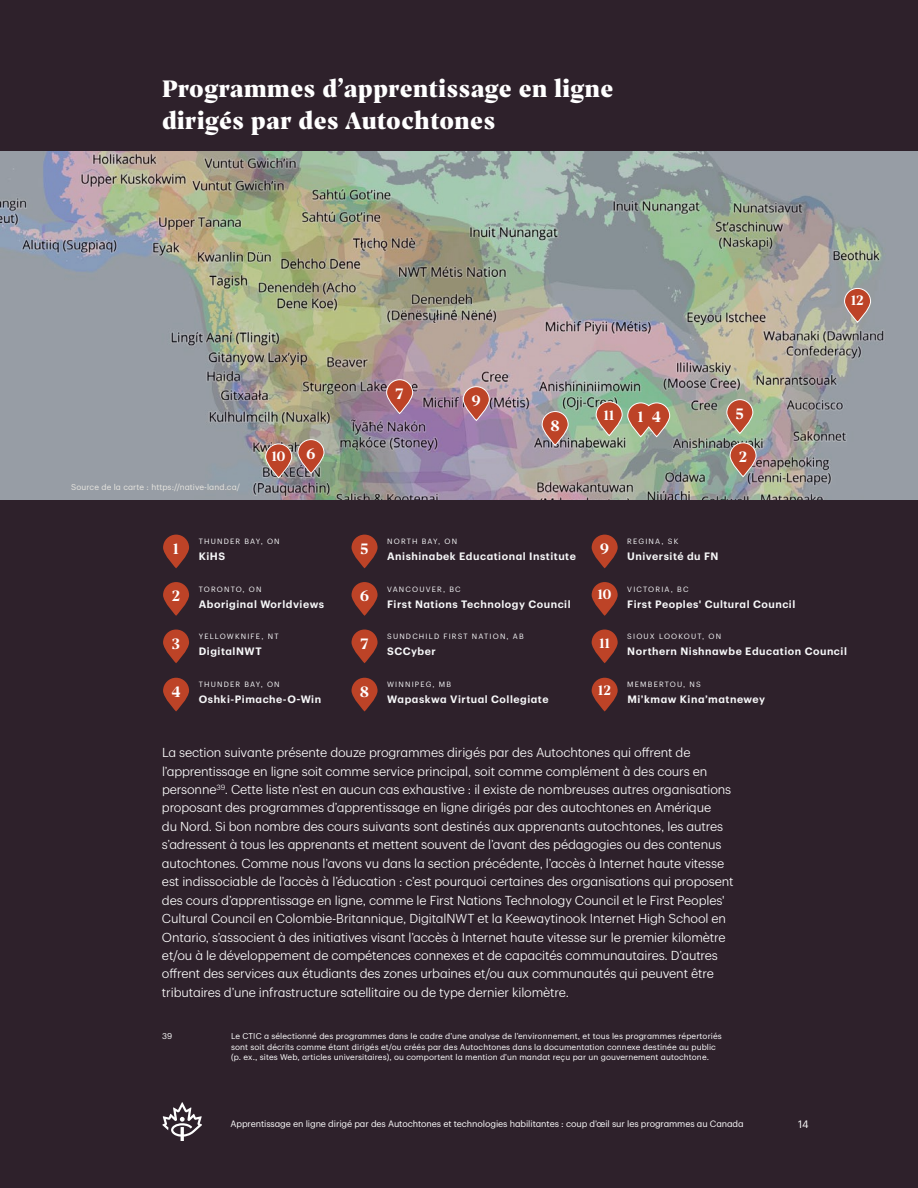
<style>
.page{position:relative;width:918px;height:1188px;background:#2e212b}
.page>*{position:absolute;margin:0;border:0;box-sizing:border-box;transform-origin:0 0}
.t1{font:900 25.5px/31.5px "Prospectus Std";letter-spacing:.02em;color:#fff}
.t2{font:16.5px "Prospectus Std Bld";color:#fff}
.t3{font:15px "Prospectus Std Bld";letter-spacing:.01em;color:#fff}
.t4{font:300 12.75px/18.5px "TD Graphik";letter-spacing:-.01em;color:#fff}
.t5{font:600 10.5px "TD Graphik";letter-spacing:.05em;color:#f7f8f9}
.t6{font:10.5px "TD Graphik";color:#fff}
.t7{font:9px "TD Graphik";letter-spacing:-.01em;color:#fff}
.t8{font:8.25px/10.5px "TD Graphik";letter-spacing:.01em;color:#fff}
.t9{font:8.25px "TD Graphik";letter-spacing:.01em;color:#e8e6e0}
.t10{font:7.5px "TD Graphik";letter-spacing:.155em;color:#f7f8f9}
</style>
<div class="page">
<svg style="left:162px;top:1102px;width:40px;height:39px"></svg>
<img style="left:0;top:152px;width:918px;height:348px">
<svg style="left:163px;top:535px;width:26px;height:33px"></svg>
<svg style="left:352px;top:535px;width:26px;height:33px"></svg>
<svg style="left:727px;top:400px;width:26px;height:33px"></svg>
<div style="left:727px;top:399px;width:26px;height:35px;border:1px solid #fff;border-radius:13px"></div>
<svg style="left:592px;top:535px;width:26px;height:33px"></svg>
<svg style="left:463px;top:387px;width:26px;height:33px"></svg>
<div style="left:463px;top:387px;width:27px;height:34px;border:1px solid #fff;border-radius:13px"></div>
<svg style="left:163px;top:582px;width:26px;height:34px"></svg>
<svg style="left:730px;top:443px;width:26px;height:34px"></svg>
<div style="left:730px;top:443px;width:26px;height:34px;border:1px solid #fff;border-radius:13px"></div>
<svg style="left:352px;top:582px;width:26px;height:34px"></svg>
<svg style="left:298px;top:440px;width:26px;height:33px"></svg>
<div style="left:298px;top:439px;width:26px;height:35px;border:1px solid #fff;border-radius:13px"></div>
<svg style="left:592px;top:582px;width:26px;height:34px"></svg>
<svg style="left:266px;top:444px;width:26px;height:34px"></svg>
<div style="left:265px;top:444px;width:27px;height:34px;border:1px solid #fff;border-radius:13px"></div>
<svg style="left:163px;top:630px;width:26px;height:33px"></svg>
<svg style="left:352px;top:630px;width:26px;height:33px"></svg>
<svg style="left:387px;top:380px;width:26px;height:33px"></svg>
<div style="left:386px;top:380px;width:27px;height:34px;border:1px solid #fff;border-radius:13px"></div>
<svg style="left:592px;top:630px;width:26px;height:33px"></svg>
<svg style="left:596px;top:402px;width:26px;height:34px"></svg>
<div style="left:596px;top:402px;width:26px;height:34px;border:1px solid #fff;border-radius:13px"></div>
<svg style="left:163px;top:678px;width:26px;height:33px"></svg>
<svg style="left:627px;top:403px;width:43px;height:34px"></svg>
<svg style="left:352px;top:678px;width:26px;height:33px"></svg>
<svg style="left:542px;top:412px;width:26px;height:33px"></svg>
<div style="left:542px;top:411px;width:26px;height:34px;border:1px solid #fff;border-radius:13px"></div>
<svg style="left:592px;top:678px;width:26px;height:33px"></svg>
<svg style="left:845px;top:288px;width:26px;height:34px"></svg>
<div style="left:844px;top:288px;width:27px;height:34px;border:1px solid #fff;border-radius:13px"></div>
<h1 class="t1" style="left:162px;top:72px;width:453px">Programmes d’apprentissage en ligne dirigés par des Autochtones</h1>
<p class="t9" style="left:71px;top:481px;width:170px">Source de la carte : https://native-land.ca/</p>
<p class="t3" style="left:272px;top:445px;width:15px">10</p>
<p class="t2" style="left:306px;top:441px;width:11px">6</p>
<p class="t2" style="left:396px;top:381px;width:10px">7</p>
<p class="t2" style="left:472px;top:388px;width:11px">9</p>
<p class="t2" style="left:551px;top:413px;width:11px">8</p>
<p class="t3" style="left:604px;top:404px;width:12px">11</p>
<p class="t2" style="left:638px;top:404px;width:25px">1 4</p>
<p class="t2" style="left:736px;top:401px;width:10px">5</p>
<p class="t2" style="left:739px;top:444px;width:10px">2</p>
<p class="t3" style="left:851px;top:289px;width:15px">12</p>
<p class="t10" style="left:199px;top:536px;width:83px">THUNDER BAY, ON</p>
<p class="t10" style="left:387px;top:536px;width:71px">NORTH BAY, ON</p>
<p class="t10" style="left:627px;top:536px;width:53px">REGINA, SK</p>
<p class="t2" style="left:600px;top:536px;width:11px">9</p>
<p class="t2" style="left:173px;top:536px;width:7px">1</p>
<p class="t2" style="left:360px;top:536px;width:10px">5</p>
<p class="t5" style="left:199px;top:548px;width:28px">KiHS</p>
<p class="t5" style="left:387px;top:548px;width:190px">Anishinabek Educational Institute</p>
<p class="t5" style="left:627px;top:548px;width:93px">Université du FN</p>
<p class="t5" style="left:199px;top:596px;width:127px">Aboriginal Worldviews</p>
<p class="t5" style="left:387px;top:596px;width:185px">First Nations Technology Council</p>
<p class="t5" style="left:627px;top:596px;width:170px">First Peoples' Cultural Council</p>
<p class="t5" style="left:199px;top:643px;width:64px">DigitalNWT</p>
<p class="t5" style="left:387px;top:643px;width:50px">SCCyber</p>
<p class="t5" style="left:627px;top:643px;width:221px">Northern Nishnawbe Education Council</p>
<p class="t5" style="left:199px;top:692px;width:124px">Oshki-Pimache-O-Win</p>
<p class="t5" style="left:387px;top:692px;width:163px">Wapaskwa Virtual Collegiate</p>
<p class="t5" style="left:627px;top:692px;width:139px">Mi’kmaw Kina’matnewey</p>
<p class="t10" style="left:199px;top:583px;width:64px">TORONTO, ON</p>
<p class="t10" style="left:387px;top:583px;width:75px">VANCOUVER, BC</p>
<p class="t10" style="left:627px;top:583px;width:63px">VICTORIA, BC</p>
<p class="t3" style="left:598px;top:583px;width:15px">10</p>
<p class="t2" style="left:360px;top:583px;width:11px">6</p>
<p class="t2" style="left:172px;top:583px;width:10px">2</p>
<p class="t10" style="left:199px;top:631px;width:81px">YELLOWKNIFE, NT</p>
<p class="t10" style="left:387px;top:631px;width:138px">SUNDCHILD FIRST NATION, AB</p>
<p class="t10" style="left:627px;top:631px;width:95px">SIOUX LOOKOUT, ON</p>
<p class="t3" style="left:599px;top:631px;width:12px">11</p>
<p class="t2" style="left:172px;top:631px;width:10px">3</p>
<p class="t2" style="left:360px;top:631px;width:10px">7</p>
<p class="t10" style="left:199px;top:679px;width:83px">THUNDER BAY, ON</p>
<p class="t10" style="left:387px;top:679px;width:65px">WINNIPEG, MB</p>
<p class="t10" style="left:627px;top:679px;width:75px">MEMBERTOU, NS</p>
<p class="t3" style="left:598px;top:678px;width:15px">12</p>
<p class="t2" style="left:360px;top:679px;width:11px">8</p>
<p class="t2" style="left:172px;top:679px;width:10px">4</p>
<p class="t4" style="left:162px;top:742px;width:573px">La section suivante présente douze programmes dirigés par des Autochtones qui offrent de l’apprentissage en ligne soit comme service principal, soit comme complément à des cours en personne<sup>39</sup>. Cette liste n’est en aucun cas exhaustive : il existe de nombreuses autres organisations proposant des programmes d’apprentissage en ligne dirigés par des autochtones en Amérique<br>du Nord. Si bon nombre des cours suivants sont destinés aux apprenants autochtones, les autres s’adressent à tous les apprenants et mettent souvent de l’avant des pédagogies ou des contenus autochtones. Comme nous l’avons vu dans la section précédente, l’accès à Internet haute vitesse est indissociable de l’accès à l’éducation : c’est pourquoi certaines des organisations qui proposent des cours d’apprentissage en ligne, comme le First Nations Technology Council et le First Peoples' Cultural Council en Colombie-Britannique, DigitalNWT et la Keewaytinook Internet High School en Ontario, s’associent à des initiatives visant l’accès à Internet haute vitesse sur le premier kilomètre et/ou à le développement de compétences connexes et de capacités communautaires. D’autres offrent des services aux étudiants des zones urbaines et/ou aux communautés qui peuvent être tributaires d’une infrastructure satellitaire ou de type dernier kilomètre.</p>
<p class="t8" style="left:162px;top:1030px;width:12px">39</p>
<p class="t8" style="left:231px;top:1030px;width:492px">Le CTIC a sélectionné des programmes dans le cadre d’une analyse de l’environnement, et tous les programmes répertoriés sont soit décrits comme étant dirigés et/ou créés par des Autochtones dans la documentation connexe destinée au public (p. ex., sites Web, articles universitaires), ou comportent la mention d’un mandat reçu par un gouvernement autochtone.</p>
<p class="t7" style="left:230px;top:1117px;width:515px">Apprentissage en ligne dirigé par des Autochtones et technologies habilitantes : coup d’œil sur les programmes au Canada</p>
<p class="t6" style="left:798px;top:1117px;width:12px">14</p>
</div>
